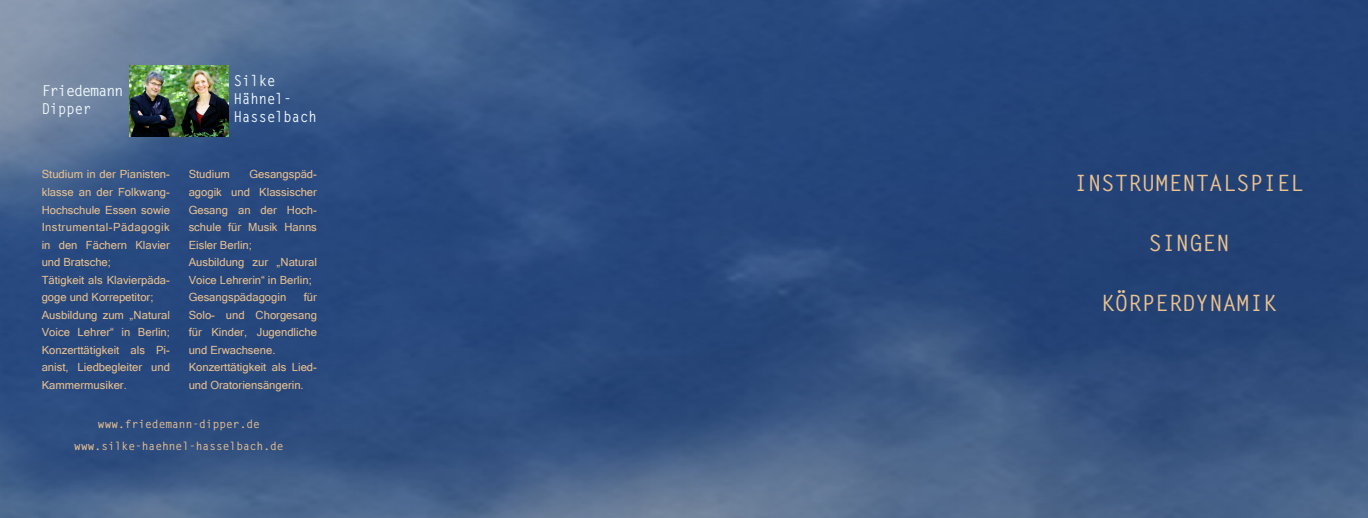
<style>
.page{position:relative;width:1368px;height:518px;background:#fff}
.page>*{position:absolute;margin:0;border:0;box-sizing:border-box;transform-origin:0 0}
.t1{font:700 22.5px "Letter Gothic Std";color:#ecc28e}
.t2{font:700 15px "Letter Gothic Std";color:#eff8fa;scale:.92 1}
.t3{font:700 15px/18px "Letter Gothic Std";letter-spacing:-.06em;color:#eff8fa}
.t4{font:11.25px/17.5px "Microsoft Sans Serif";color:#ecc28e;text-align:justify}
.t5{font:700 11.25px "Letter Gothic Std";color:#ecc28e}
</style>
<div class="page">
<img style="left:0;top:0;width:1368px;height:517px">
<img style="left:129px;top:66px;width:100px;height:70px">
<p class="t3" style="left:42px;top:81px;width:83px">Friedemann<br>Dipper</p>
<p class="t2" style="left:234px;top:71px;width:46px">Silke</p>
<p class="t2" style="left:234px;top:89px;width:64px">Hähnel-</p>
<p class="t2" style="left:234px;top:107px;width:92px">Hasselbach</p>
<p class="t4" style="left:42px;top:165px;width:130px">Studium in der Pianisten&shy;klasse an der Folkwang-Hochschule Essen sowie Instrumental-Pädagogik in den Fächern Klavier und Bratsche;</p>
<p class="t4" style="left:42px;top:270px;width:130px">Tätigkeit als Klavierpäda&shy;goge und Korrepetitor;</p>
<p class="t4" style="left:42px;top:305px;width:130px">Ausbildung zum „Natural Voice Lehrer“ in Berlin; Konzerttätigkeit als Pi&shy;anist, Liedbegleiter und Kammermusiker.</p>
<p class="t4" style="left:189px;top:165px;width:130px;text-indent:61px">Gesangspäd&shy;agogik und Klassischer Gesang an der Hoch&shy;schule für Musik Hanns Eisler Berlin;</p>
<p class="t4" style="left:189px;top:253px;width:130px">Ausbildung zur „Natural<br>Voice Lehrerin“ in Berlin;</p>
<p class="t4" style="left:189px;top:288px;width:99px">Gesangspädagogin</p>
<p class="t4" style="left:189px;top:165px;width:43px">Studium</p>
<p class="t4" style="left:189px;top:288px;width:130px;text-indent:115px">für Solo- und Chorgesang für Kinder, Jugendliche und Erwachsene.</p>
<p class="t4" style="left:189px;top:358px;width:130px">Konzerttätigkeit als Lied&shy;und Oratoriensängerin.</p>
<p class="t5" style="left:98px;top:416px;width:164px">www.friedemann-dipper.de</p>
<p class="t5" style="left:74px;top:439px;width:211px">www.silke-haehnel-hasselbach.de</p>
<p class="t1" style="left:1074px;top:169px;width:231px">INSTRUMENTALSPIEL</p>
<p class="t1" style="left:1148px;top:229px;width:82px">SINGEN</p>
<p class="t1" style="left:1101px;top:289px;width:177px">KÖRPERDYNAMIK</p>
</div>
